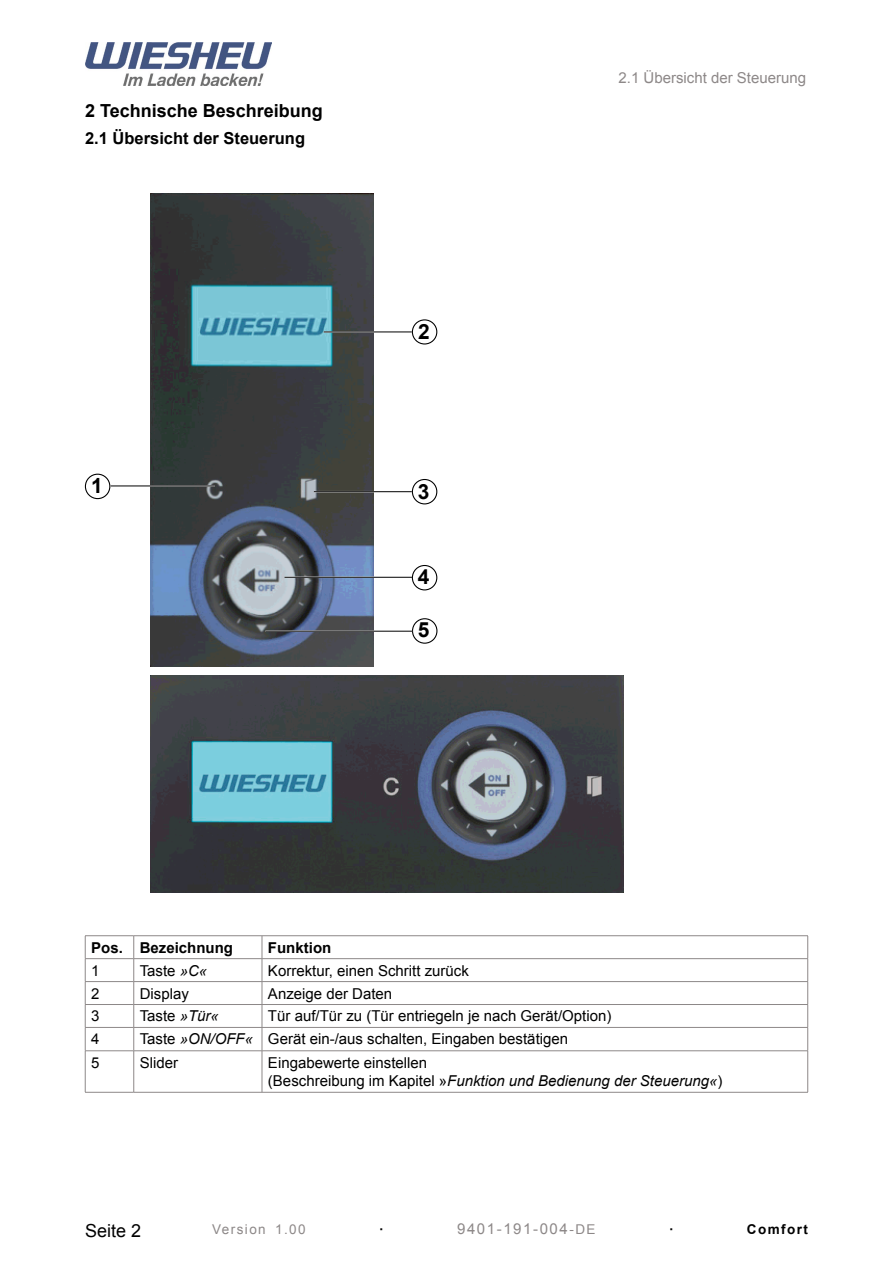
<style>
.page{position:relative;width:893px;height:1263px;background:#fff}
.page>*{position:absolute;margin:0;border:0;box-sizing:border-box;transform-origin:0 0}
.t1{font:700 21px "Arial";color:#000}
.t2{font:700 18px "Arial";color:#000}
.t3{font:18px "Arial";color:#000}
.t4{font:700 16.5px "Arial";color:#000}
.t5{font:15px/18px "Arial";color:#000}
.t6{font:15px "Arial";color:#8d8888}
.t7{font:700 15px "Arial";color:#000}
.t8{font:15px "Arial";letter-spacing:.105em;color:#8d8888}
.t9{font:13.5px "Arial";letter-spacing:.105em;color:#8d8888}
.t10{font:700 13.5px "Arial";letter-spacing:.105em;color:#000}
.s1{font-style:italic}
.s2{font-size:13.5px}
</style>
<div class="page">
<img style="left:85px;top:42px;width:186px;height:44px">
<img style="left:150px;top:194px;width:223px;height:473px">
<hr style="left:85px;top:935px;width:49px;height:1px;background:#8d8888">
<hr style="left:134px;top:935px;width:128px;height:1px;background:#8d8888">
<hr style="left:262px;top:935px;width:546px;height:1px;background:#8d8888">
<hr style="left:85px;top:958px;width:49px;height:1px;background:#8d8888">
<hr style="left:134px;top:958px;width:128px;height:1px;background:#8d8888">
<hr style="left:262px;top:958px;width:546px;height:1px;background:#8d8888">
<hr style="left:85px;top:981px;width:49px;height:1px;background:#8d8888">
<hr style="left:134px;top:981px;width:128px;height:1px;background:#8d8888">
<hr style="left:262px;top:981px;width:546px;height:1px;background:#8d8888">
<hr style="left:85px;top:1004px;width:49px;height:1px;background:#8d8888">
<hr style="left:134px;top:1004px;width:128px;height:1px;background:#8d8888">
<hr style="left:262px;top:1004px;width:546px;height:1px;background:#8d8888">
<hr style="left:85px;top:1027px;width:49px;height:1px;background:#8d8888">
<svg style="left:85px;top:936px;width:1px;height:114px"></svg>
<hr style="left:134px;top:1027px;width:128px;height:1px;background:#8d8888">
<svg style="left:133px;top:936px;width:1px;height:114px"></svg>
<hr style="left:262px;top:1027px;width:546px;height:1px;background:#8d8888">
<svg style="left:262px;top:936px;width:1px;height:114px"></svg>
<svg style="left:807px;top:936px;width:1px;height:114px"></svg>
<hr style="left:85px;top:1050px;width:49px;height:1px;background:#8d8888">
<hr style="left:85px;top:1051px;width:1px;height:41px;background:#8d8888">
<hr style="left:134px;top:1050px;width:128px;height:1px;background:#8d8888">
<hr style="left:133px;top:1051px;width:1px;height:41px;background:#8d8888">
<hr style="left:262px;top:1050px;width:546px;height:1px;background:#8d8888">
<hr style="left:262px;top:1051px;width:1px;height:41px;background:#8d8888">
<hr style="left:807px;top:1051px;width:1px;height:41px;background:#8d8888">
<hr style="left:85px;top:1092px;width:49px;height:1px;background:#8d8888">
<hr style="left:134px;top:1092px;width:128px;height:1px;background:#8d8888">
<hr style="left:262px;top:1092px;width:546px;height:1px;background:#8d8888">
<div style="left:412px;top:319px;width:25px;height:25px;border:1px solid #000;border-radius:50%"></div>
<div style="left:412px;top:618px;width:25px;height:26px;border:1px solid #000;border-radius:50%"></div>
<div style="left:412px;top:479px;width:25px;height:25px;border:1px solid #000;border-radius:50%"></div>
<div style="left:412px;top:565px;width:25px;height:25px;border:1px solid #000;border-radius:50%"></div>
<div style="left:85px;top:474px;width:25px;height:25px;border:1px solid #000;border-radius:50%"></div>
<hr style="left:284px;top:576px;width:128px;height:2px;background:#fff">
<hr style="left:284px;top:577px;width:128px;height:1px;background:#000">
<hr style="left:314px;top:491px;width:98px;height:1px;background:#000">
<hr style="left:324px;top:331px;width:88px;height:2px;background:#fff">
<hr style="left:324px;top:332px;width:88px;height:1px;background:#000">
<hr style="left:110px;top:485px;width:105px;height:2px;background:#fff">
<hr style="left:110px;top:486px;width:105px;height:1px;background:#000">
<hr style="left:265px;top:630px;width:147px;height:2px;background:#fff">
<hr style="left:265px;top:631px;width:147px;height:1px;background:#000">
<img style="left:150px;top:676px;width:473px;height:216px">
<p class="t2" style="left:85px;top:99px;width:239px">2 Technische Beschreibung</p>
<p class="t4" style="left:85px;top:127px;width:222px">2.1 Übersicht der Steuerung</p>
<h1 class="t1" style="left:91px;top:472px;width:13px">1</h1>
<h1 class="t1" style="left:418px;top:318px;width:13px">2</h1>
<h1 class="t1" style="left:418px;top:477px;width:13px">3</h1>
<h1 class="t1" style="left:418px;top:563px;width:13px">4</h1>
<h1 class="t1" style="left:418px;top:616px;width:13px">5</h1>
<p class="t6" style="left:618px;top:68px;width:189px">2.1 Übersicht der Steuerung</p>
<p class="t7" style="left:91px;top:937px;width:143px">Pos. Bezeichnung</p>
<p class="t7" style="left:268px;top:937px;width:65px">Funktion</p>
<p class="t5" style="left:91px;top:961px;width:10px">1</p>
<p class="t5" style="left:140px;top:961px;width:69px">Taste <span class="s1">»C«</span></p>
<p class="t5" style="left:268px;top:961px;width:202px">Korrektur, einen Schritt zurück</p>
<p class="t5" style="left:91px;top:984px;width:10px">2</p>
<p class="t5" style="left:140px;top:984px;width:51px">Display</p>
<p class="t5" style="left:268px;top:984px;width:126px">Anzeige der Daten</p>
<p class="t5" style="left:91px;top:1007px;width:10px">3</p>
<p class="t5" style="left:140px;top:1007px;width:81px">Taste <span class="s1">»Tür«</span></p>
<p class="t5" style="left:268px;top:1007px;width:345px">Tür auf/Tür zu (Tür entriegeln je nach Gerät/Option)</p>
<p class="t5" style="left:91px;top:1030px;width:10px">4</p>
<p class="t5" style="left:140px;top:1030px;width:430px">Taste <span class="s1">»ON/OFF«</span> Gerät ein-/aus schalten, Eingaben bestätigen</p>
<p class="t5" style="left:91px;top:1053px;width:10px">5</p>
<p class="t5" style="left:140px;top:1053px;width:40px">Slider</p>
<p class="t5" style="left:268px;top:1053px;width:456px">Eingabewerte einstellen<br>(Beschreibung im Kapitel »<span class="s1">Funktion und Bedienung der Steuerung«</span>)</p>
<p class="t3" style="left:85px;top:1218px;width:58px">Seite 2</p>
<p class="t9" style="left:212px;top:1220px;width:95px">Version 1.00</p>
<p class="t10" style="left:379px;top:1220px;width:6px">·</p>
<p class="t8" style="left:457px;top:1219px;width:140px">9401-191-004<span class="s2">-DE</span></p>
<p class="t10" style="left:669px;top:1220px;width:6px">·</p>
<p class="t10" style="left:747px;top:1220px;width:62px">Comfort</p>
</div>
